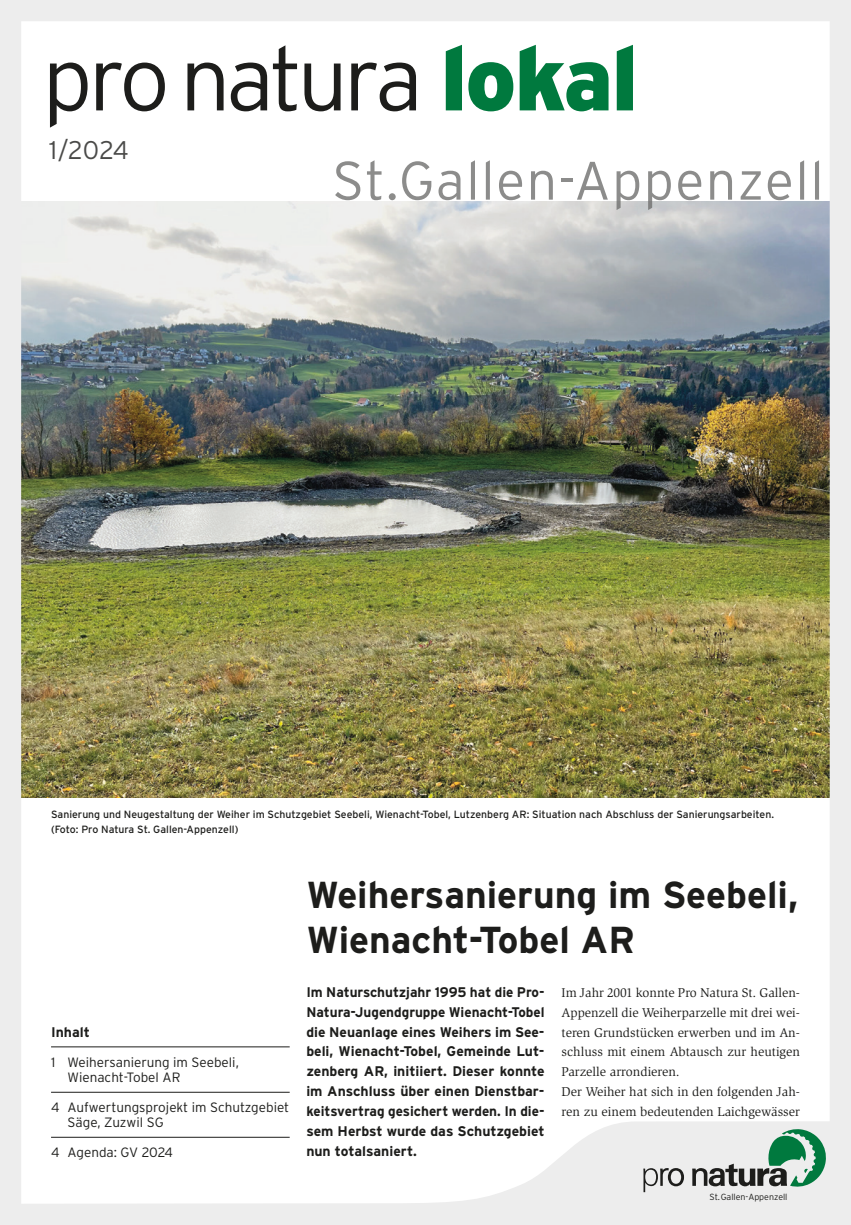
<style>
.page{position:relative;width:851px;height:1225px;background:#fff}
.page>*{position:absolute;margin:0;border:0;box-sizing:border-box;transform-origin:0 0}
.t1{font:300 54px "Interstate";letter-spacing:.025em;color:#70706f}
._01_Haupttitel{font:700 37.5px/45px "Interstate";color:#1d1d1b}
.t2{font:300 25.5px "Interstate";color:#1d1d1b}
._02_Lead{font:700 13.95px/19.8px "Interstate";color:#1d1d1b;text-align:justify}
._04_Zwischentitel{font:700 13.95px "Interstate";color:#1d1d1b}
._04_Zwischentitel-2{font:300 13.5px "Interstate";color:#1d1d1b}
._03_Grundtext{font:13.05px/19.8px "Slimbach Std";color:#1d1d1b;text-align:justify}
._05_Bildlegende{font:10.5px "Interstate";color:#1d1d1b}
.t3{font:300 8.85px "Interstate";letter-spacing:-.005em;color:#1d1d1b}
</style>
<div class="page">
<img style="left:0;top:0;width:850px;height:1225px">
<svg style="left:643px;top:1168px;width:41px;height:24px"></svg>
<svg style="left:692px;top:1129px;width:133px;height:58px;background:#a0b9ac"></svg>
<svg style="left:445px;top:45px;width:188px;height:66px"></svg>
<svg style="left:50px;top:45px;width:366px;height:83px"></svg>
<hr style="left:51px;top:1046px;width:238px;height:1px;background:#1d1d1b">
<hr style="left:51px;top:1092px;width:238px;height:1px;background:#1d1d1b">
<hr style="left:51px;top:1137px;width:238px;height:1px;background:#1d1d1b">
<h3 class="t2" style="left:49px;top:135px;width:81px">1/2024</h3>
<h1 class="t1" style="left:332px;top:148px;width:493px">St.Gallen-Appenzell</h1>
<p class="_05_Bildlegende" style="left:51px;top:807px;width:724px">Sanierung und Neugestaltung der Weiher im Schutzgebiet Seebeli, Wienacht-Tobel, Lutzenberg AR: Situation nach Abschluss der Sanierungsarbeiten.</p>
<p class="_05_Bildlegende" style="left:51px;top:822px;width:189px">(Foto: Pro Natura St. Gallen-Appenzell)</p>
<p class="_04_Zwischentitel" style="left:51px;top:1023px;width:40px">Inhalt</p>
<p class="_04_Zwischentitel-2" style="left:51px;top:1053px;width:189px">1 Weihersanierung im Seebeli,</p>
<p class="_04_Zwischentitel-2" style="left:68px;top:1068px;width:114px">Wienacht-Tobel AR</p>
<p class="_04_Zwischentitel-2" style="left:51px;top:1098px;width:240px">4 Aufwertungsprojekt im Schutzgebiet</p>
<p class="_04_Zwischentitel-2" style="left:68px;top:1113px;width:98px">Säge, Zuzwil SG</p>
<p class="_04_Zwischentitel-2" style="left:51px;top:1143px;width:123px">4 Agenda: GV 2024</p>
<p class="_01_Haupttitel" style="left:306px;top:871px;width:493px">Weihersanierung im Seebeli,<br>Wienacht-Tobel AR</p>
<p class="_02_Lead" style="left:306px;top:982px;width:240px">Im Naturschutzjahr 1995 hat die Pro-Natura-Jugendgruppe Wienacht-Tobel die Neuanlage eines Weihers im See&shy;beli, Wienacht-Tobel, Gemeinde Lut&shy;zenberg AR, initiiert. Dieser konnte im Anschluss über einen Dienstbar&shy;keitsvertrag gesichert werden. In die&shy;sem Herbst wurde das Schutzgebiet nun totalsaniert.</p>
<p class="_03_Grundtext" style="left:561px;top:982px;width:240px">Im Jahr 2001 konnte Pro Natura St. Gallen-Appenzell die Weiherparzelle mit drei wei&shy;teren Grundstücken erwerben und im An&shy;schluss mit einem Abtausch zur heutigen Parzelle arrondieren.</p>
<p class="_03_Grundtext" style="left:561px;top:1082px;width:240px">Der Weiher hat sich in den folgenden Jah&shy;ren zu einem bedeutenden Laichgewässer</p>
<p class="t3" style="left:709px;top:1191px;width:80px">St.Gallen-Appenzell</p>
</div>
